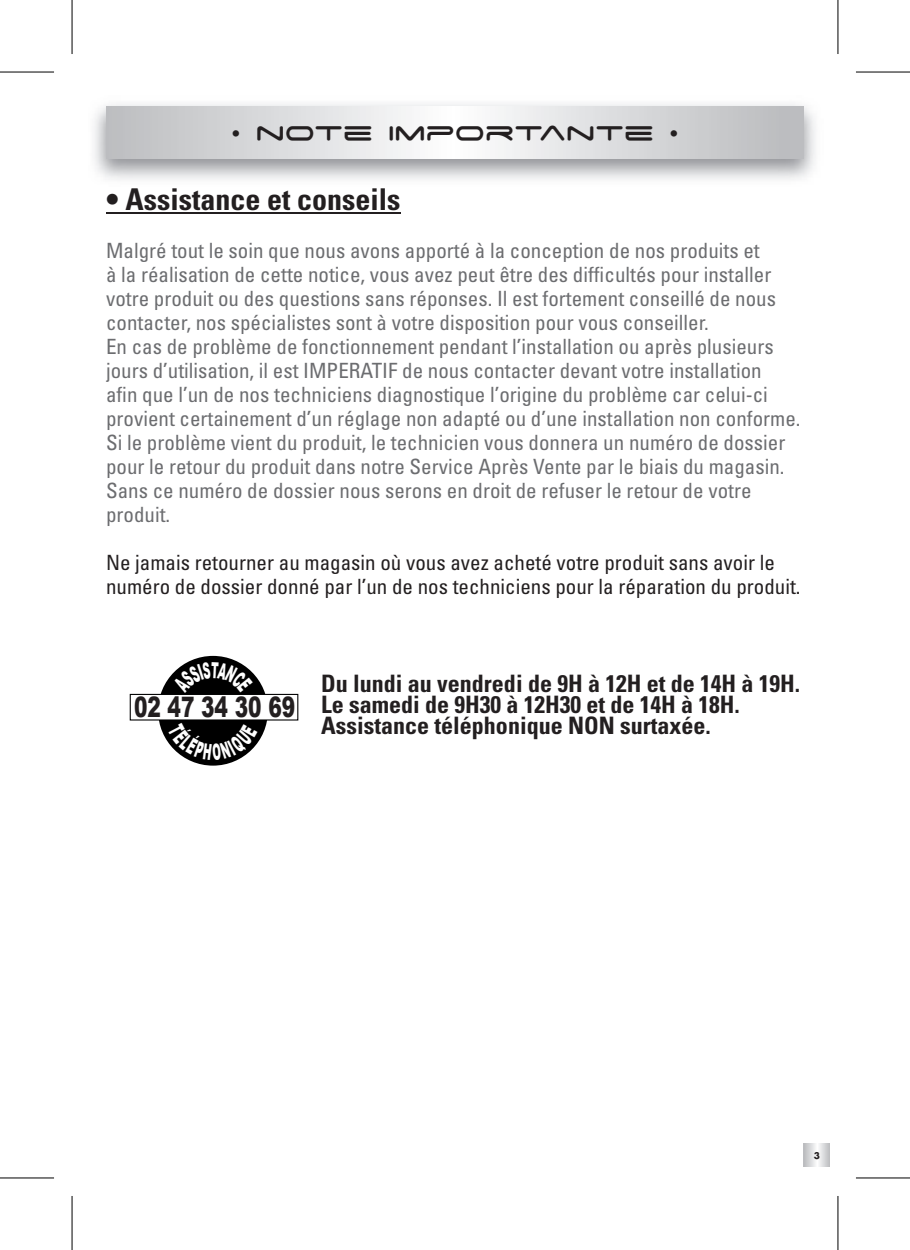
<style>
.page{position:relative;width:910px;height:1250px;background:#fff}
.page>*{position:absolute;margin:0;border:0;box-sizing:border-box;transform-origin:0 0}
.t1{font:33px "Space Age";color:#231f20}
.t2{font:700 condensed 30px "Univers";color:#231f20}
.t3{font:900 28.2px "Arial";color:#231f20;scale:.71 1}
.t4{font:700 condensed 24px/21px "Univers";color:#231f20}
.t5{font:condensed 21px/24px "Univers";color:#6c6d70}
.t6{font:condensed 21px/24px "Univers";color:#231f20}
.t7{font:700 9px "Futura";color:#231f20}
</style>
<div class="page">
<svg style="left:106px;top:106px;width:697px;height:53px"></svg>
<hr style="left:106px;top:212px;width:294px;height:2px;background:#231f20">
<div style="left:158px;top:656px;width:110px;height:109px;background:#000;border-radius:50%"></div>
<div style="left:130px;top:694px;width:168px;height:26px;background:#fff"></div>
<div style="left:130px;top:694px;width:168px;height:26px;border:1px solid #000"></div>
<svg style="left:803px;top:1143px;width:26px;height:24px"></svg>
<hr style="left:71px;top:0;width:2px;height:54px;background:#000">
<hr style="left:0;top:71px;width:54px;height:2px;background:#000">
<hr style="left:837px;top:0;width:1px;height:54px;background:#000">
<hr style="left:855px;top:71px;width:54px;height:2px;background:#000">
<hr style="left:71px;top:1196px;width:2px;height:54px;background:#000">
<hr style="left:0;top:1177px;width:54px;height:1px;background:#000">
<hr style="left:837px;top:1196px;width:1px;height:54px;background:#000">
<hr style="left:855px;top:1177px;width:54px;height:1px;background:#000">
<svg style="left:173px;top:661px;width:80px;height:12px"></svg>
<svg style="left:167px;top:740px;width:90px;height:20px"></svg>
<h1 class="t1" style="left:231px;top:118px;width:449px">• note importante •</h1>
<h2 class="t2" style="left:106px;top:181px;width:296px">• Assistance et conseils</h2>
<p class="t5" style="left:106px;top:238px;width:696px">Malgré tout le soin que nous avons apporté à la conception de nos produits et<br>à la réalisation de cette notice, vous avez peut être des difficultés pour installer votre produit ou des questions sans réponses. Il est fortement conseillé de nous contacter, nos spécialistes sont à votre disposition pour vous conseiller.<br>En cas de problème de fonctionnement pendant l’installation ou après plusieurs jours d’utilisation, il est IMPERATIF de nous contacter devant votre installation<br>afin que l’un de nos techniciens diagnostique l’origine du problème car celui-ci provient certainement d’un réglage non adapté ou d’une installation non conforme.<br>Si le problème vient du produit, le technicien vous donnera un numéro de dossier pour le retour du produit dans notre Service Après Vente par le biais du magasin.<br>Sans ce numéro de dossier nous serons en droit de refuser le retour de votre produit.</p>
<p class="t6" style="left:106px;top:550px;width:695px">Ne jamais retourner au magasin où vous avez acheté votre produit sans avoir le numéro de dossier donné par l’un de nos techniciens pour la réparation du produit.</p>
<h3 class="t3" style="left:134px;top:691px;width:229px">02 47 34 30 69</h3>
<p class="t4" style="left:321px;top:672px;width:480px">Du lundi au vendredi de 9H à 12H et de 14H à 19H.<br>Le samedi de 9H30 à 12H30 et de 14H à 18H.<br>Assistance téléphonique NON surtaxée.</p>
<p class="t7" style="left:813px;top:1149px;width:8px">3</p>
</div>
